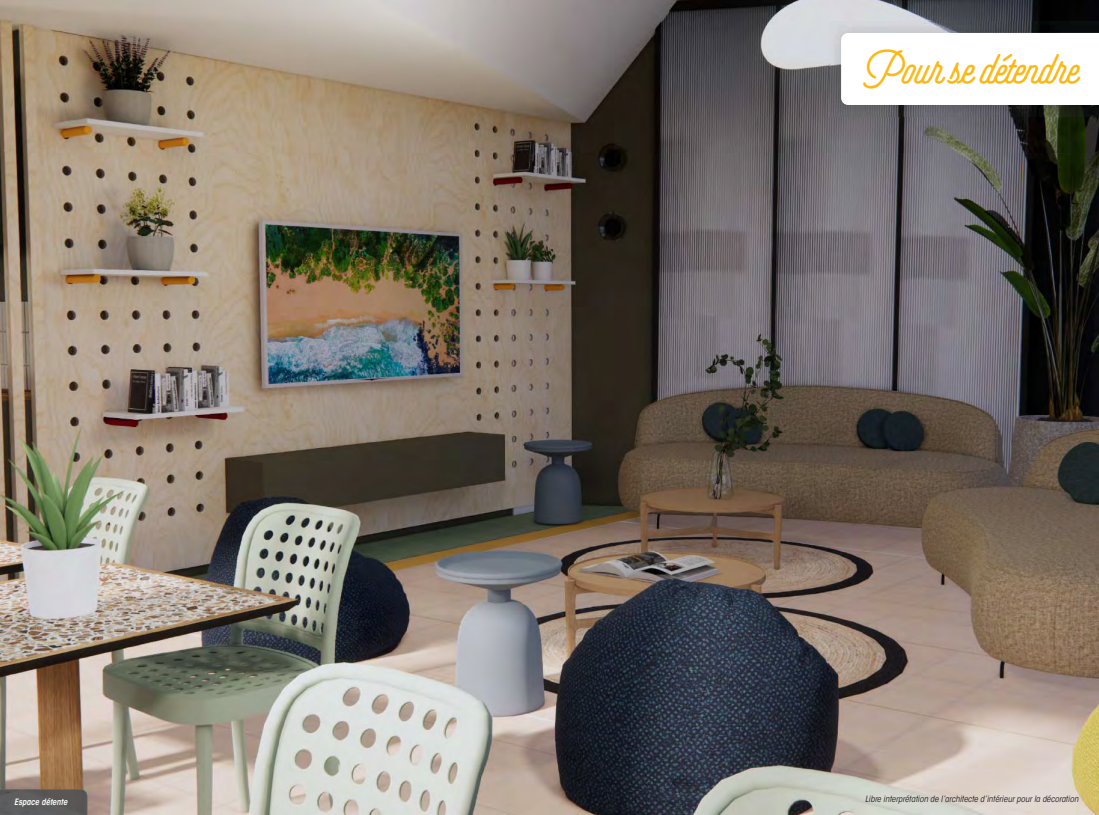
<style>
.page{position:relative;width:1099px;height:815px;background:#fff}
.page>*{position:absolute;margin:0;border:0;box-sizing:border-box;transform-origin:0 0}
.t1{font:900 47.5px "Selfie";color:#fcb814}
.t2{font:italic condensed 8.75px "ITC Avant Garde Std";color:#231f20}
.t3{font:italic 600 condensed 8.75px "ITC Avant Garde Std";color:#fff}
</style>
<div class="page">
<img style="left:0;top:0;width:1098px;height:815px">
<img style="left:0;top:789px;width:87px;height:26px">
<img style="left:829px;top:21px;width:269px;height:96px">
<svg style="left:841px;top:33px;width:257px;height:72px"></svg>
<p class="t3" style="left:14px;top:796px;width:55px">Espace détente</p>
<h1 class="t1" style="left:864px;top:39px;width:216px">Pour se détendre</h1>
<p class="t2" style="left:865px;top:793px;width:215px">Libre interprétation de l’architecte d’intérieur pour la décoration</p>
</div>
